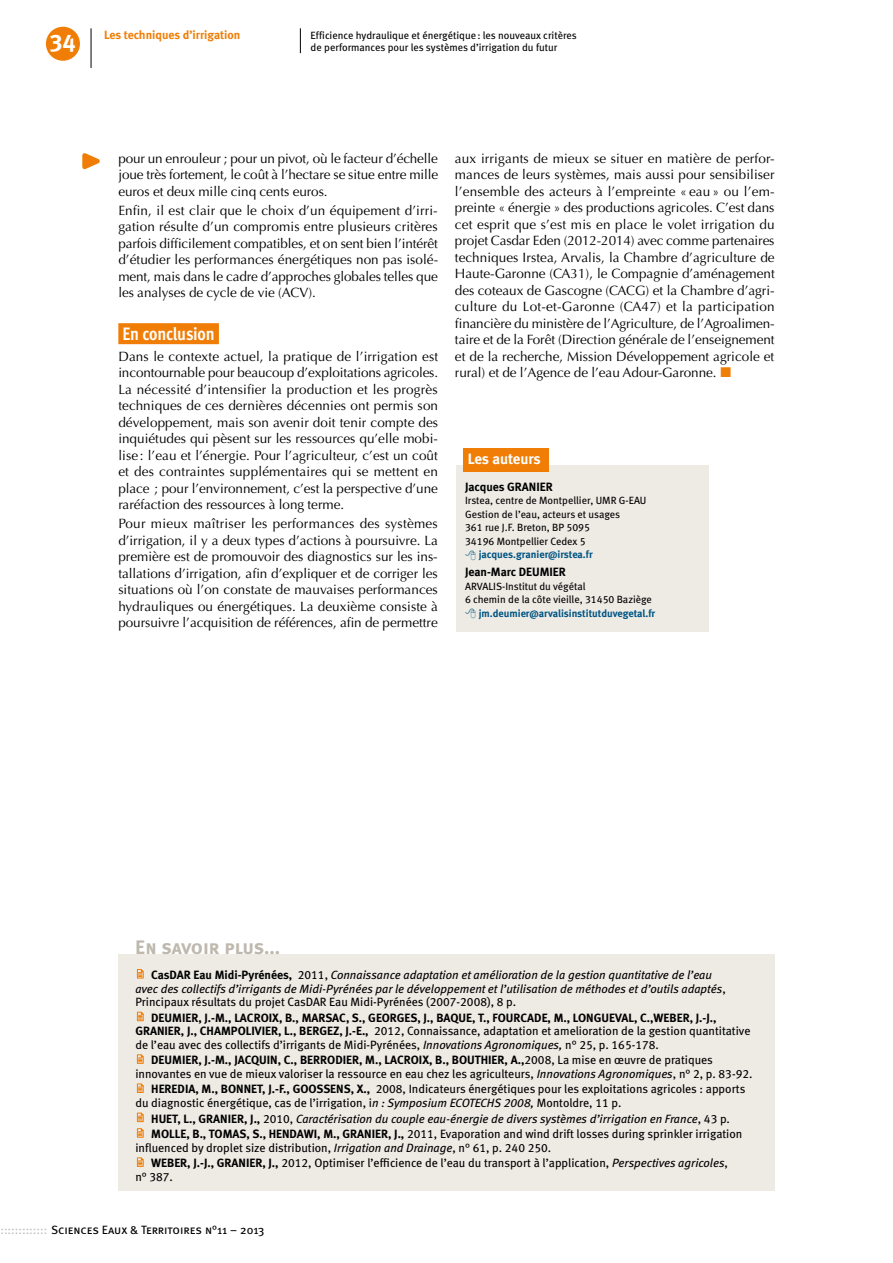
<style>
.page{position:relative;width:893px;height:1263px;background:#fff}
.page>*{position:absolute;margin:0;border:0;box-sizing:border-box;transform-origin:0 0}
.t1{font:24px "Meta Bold Caps Expert";color:#fff}
.t2{font:19.5px "Meta Bold LF Caps";letter-spacing:-.015em;color:#bfb8ad}
.t3{font:700 18px "Meta Cond OT";letter-spacing:-.015em;color:#fff}
.t4{font:15px "Meta Bold LF";letter-spacing:-.005em;color:#fff}
.t5{font:13.5px/16.5px "Optima";letter-spacing:-.005em;color:#000;text-align:justify}
.t6{font:12px/15.6px "Meta Book LF";color:#000}
.t7{font:italic 12px/13.5px "Meta Book LF";color:#000}
.t8{font:12px "Meta Bold LF";color:#000}
.t9{font:12px "Meta Book Caps";color:#000}
.t10{font:700 12px "Meta";color:#f07e06}
.t11{font:10.5px/13.5px "Meta Book LF";color:#000}
.t12{font:10.5px "Meta Bold LF";color:#005583}
.s1{font-family:"Meta Bold LF";font-style:normal}
.s2{font-style:normal}
.s3{font-family:"Meta Bold LF"}
.s4{font-style:italic}
.s5{font-family:"Meta Book LF"}
.s6{color:#bfc0c1}
</style>
<div class="page">
<div style="left:118px;top:323px;width:101px;height:21px;background:#f07e06"></div>
<div style="left:118px;top:954px;width:657px;height:237px;background:#eeebe5"></div>
<svg style="left:137px;top:969px;width:7px;height:9px"></svg>
<svg style="left:137px;top:1011px;width:7px;height:10px"></svg>
<svg style="left:137px;top:1054px;width:7px;height:10px"></svg>
<svg style="left:137px;top:1083px;width:7px;height:10px"></svg>
<svg style="left:137px;top:1112px;width:7px;height:10px"></svg>
<svg style="left:137px;top:1128px;width:7px;height:10px"></svg>
<svg style="left:137px;top:1157px;width:7px;height:10px"></svg>
<div style="left:456px;top:465px;width:253px;height:166px;background:#eeebe5"></div>
<div style="left:463px;top:448px;width:85px;height:24px;background:#f07e06"></div>
<svg style="left:300px;top:28px;width:1px;height:25px"></svg>
<svg style="left:82px;top:153px;width:18px;height:17px"></svg>
<div style="left:46px;top:27px;width:34px;height:34px;background:#f07e06;border-radius:50%"></div>
<hr style="left:91px;top:28px;width:1px;height:40px;background:#000">
<p class="t10" style="left:104px;top:28px;width:138px">Les techniques d’irrigation</p>
<p class="t11" style="left:311px;top:29px;width:268px">Efficience hydraulique et énergétique: les nouveaux critères</p>
<h1 class="t1" style="left:50px;top:28px;width:27px">34</h1>
<p class="t11" style="left:311px;top:41px;width:248px">de performances pour les systèmes d’irrigation du futur</p>
<p class="t5" style="left:118px;top:150px;width:321px">pour un enrouleur ; pour un pivot, où le facteur d’échelle joue très fortement, le coût à l’hectare se situe entre mille euros et deux mille cinq cents euros.</p>
<p class="t5" style="left:118px;top:202px;width:321px">Enfin, il est clair que le choix d’un équipement d’irri&shy;gation résulte d’un compromis entre plusieurs critères parfois difficilement compatibles, et on sent bien l’intérêt d’étudier les performances énergétiques non pas isolé&shy;ment, mais dans le cadre d’approches globales telles que les analyses de cycle de vie (ACV).</p>
<h3 class="t3" style="left:123px;top:322px;width:93px">En conclusion</h3>
<p class="t5" style="left:118px;top:348px;width:321px">Dans le contexte actuel, la pratique de l’irrigation est incontournable pour beaucoup d’exploitations agricoles.<br>La nécessité d’intensifier la production et les progrès techniques de ces dernières décennies ont permis son développement, mais son avenir doit tenir compte des inquiétudes qui pèsent sur les ressources qu’elle mobi&shy;lise : l’eau et l’énergie. Pour l’agriculteur, c’est un coût et des contraintes supplémentaires qui se mettent en place ; pour l’environnement, c’est la perspective d’une raréfaction des ressources à long terme.</p>
<p class="t5" style="left:118px;top:515px;width:321px">Pour mieux maîtriser les performances des systèmes d’irrigation, il y a deux types d’actions à poursuivre. La première est de promouvoir des diagnostics sur les ins&shy;tallations d’irrigation, afin d’expliquer et de corriger les situations où l’on constate de mauvaises performances hydrauliques ou énergétiques. La deuxième consiste à poursuivre l’acquisition de références, afin de permettre</p>
<p class="t5" style="left:455px;top:150px;width:321px">aux irrigants de mieux se situer en matière de perfor&shy;mances de leurs systèmes, mais aussi pour sensibiliser l’ensemble des acteurs à l’empreinte « eau » ou l’em&shy;preinte « énergie » des productions agricoles. C’est dans cet esprit que s’est mis en place le volet irrigation du projet Casdar Eden (2012-2014) avec comme partenaires techniques Irstea, Arvalis, la Chambre d’agriculture de Haute-Garonne (CA31), le Compagnie d’aménagement des coteaux de Gascogne (CACG) et la Chambre d’agri&shy;culture du Lot-et-Garonne (CA47) et la participation financière du ministère de l’Agriculture, de l’Agroalimen&shy;taire et de la Forêt (Direction générale de l’enseignement et de la recherche, Mission Développement agricole et rural) et de l’Agence de l’eau Adour-Garonne.</p>
<p class="t4" style="left:468px;top:450px;width:75px">Les auteurs</p>
<p class="t8" style="left:465px;top:479px;width:89px">Jacques GRANIER</p>
<p class="t11" style="left:465px;top:494px;width:183px">Irstea, centre de Montpellier, UMR G-EAU<br>Gestion de l’eau, acteurs et usages<br>361 rue J.F. Breton, BP 5095<br>34196 Montpellier Cedex 5</p>
<p class="t12" style="left:479px;top:548px;width:115px">jacques.granier@irstea.fr</p>
<p class="t8" style="left:465px;top:565px;width:102px">Jean-Marc DEUMIER</p>
<p class="t11" style="left:465px;top:579px;width:188px">ARVALIS-Institut du végétal<br>6 chemin de la côte vieille, 31450 Baziège</p>
<p class="t12" style="left:479px;top:607px;width:178px">jm.deumier@arvalisinstitutduvegetal.fr</p>
<h2 class="t2" style="left:135px;top:936px;width:146px">En savoir plus...</h2>
<p class="t7" style="left:135px;top:968px;width:592px;text-indent:16px"><span class="s1">CasDAR Eau Midi-Pyrénées,</span> <span class="s2">2011,</span> Connaissance adaptation et amélioration de la gestion quantitative de l’eau avec des collectifs d’irrigants de Midi-Pyrénées par le développement et l’utilisation de méthodes et d’outils adaptés<span class="s2">,<br>Principaux résultats du projet CasDAR Eau Midi-Pyrénées (2007-2008), 8 p.</span></p>
<p class="t8" style="left:151px;top:1010px;width:567px">DEUMIER, J.-M., LACROIX, B., MARSAC, S., GEORGES, J., BAQUE, T., FOURCADE, M., LONGUEVAL, C.,WEBER, J.-J.,</p>
<p class="t6" style="left:135px;top:1024px;width:617px;line-height:13.5px"><span class="s3">GRANIER, J., CHAMPOLIVIER, L., BERGEZ, J.-E.,</span> 2012, Connaissance, adaptation et amelioration de la gestion quantitative de l’eau avec des collectifs d’irrigants de Midi-Pyrénées, <span class="s4">Innovations Agronomiques,</span> n° 25, p. 165-178.</p>
<p class="t8" style="left:151px;top:1053px;width:563px">DEUMIER, J.-M., JACQUIN, C., BERRODIER, M., LACROIX, B., BOUTHIER, A.,<span class="s5">2008, La mise en œuvre de pratiques</span></p>
<p class="t6" style="left:151px;top:1066px;width:603px;text-indent:-16px">innovantes en vue de mieux valoriser la ressource en eau chez les agriculteurs, <span class="s4">Innovations Agronomiques</span>, n° 2, p. 83-92.<br><span class="s3">HEREDIA, M., BONNET, J.-F., GOOSSENS, X.,</span> 2008, Indicateurs énergétiques pour les exploitations agricoles : apports</p>
<p class="t6" style="left:151px;top:1095px;width:593px;text-indent:-16px">du diagnostic énergétique, cas de l’irrigation, i<span class="s4">n : Symposium ECOTECHS 2008,</span> Montoldre, 11 p.<br><span class="s3">HUET, L., GRANIER, J.,</span> 2010, <span class="s4">Caractérisation du couple eau-énergie de divers systèmes d’irrigation en France</span>, 43 p.<br><span class="s3">MOLLE, B., TOMAS, S., HENDAWI, M., GRANIER, J.,</span> 2011, Evaporation and wind drift losses during sprinkler irrigation</p>
<p class="t6" style="left:151px;top:1139px;width:578px;text-indent:-16px">influenced by droplet size distribution, <span class="s4">Irrigation and Drainage</span>, n° 61, p. 240 250.<br><span class="s3">WEBER, J.-J., GRANIER, J.,</span> 2012, Optimiser l’efficience de l’eau du transport à l’application, <span class="s4">Perspectives agricoles</span>,</p>
<p class="t6" style="left:135px;top:1169px;width:39px">n° 387.</p>
<p class="t9" style="left:0;top:1223px;width:265px"><span class="s6">:::::::::::::</span> Sciences Eaux &amp; Territoires n°11 – 2013</p>
</div>
